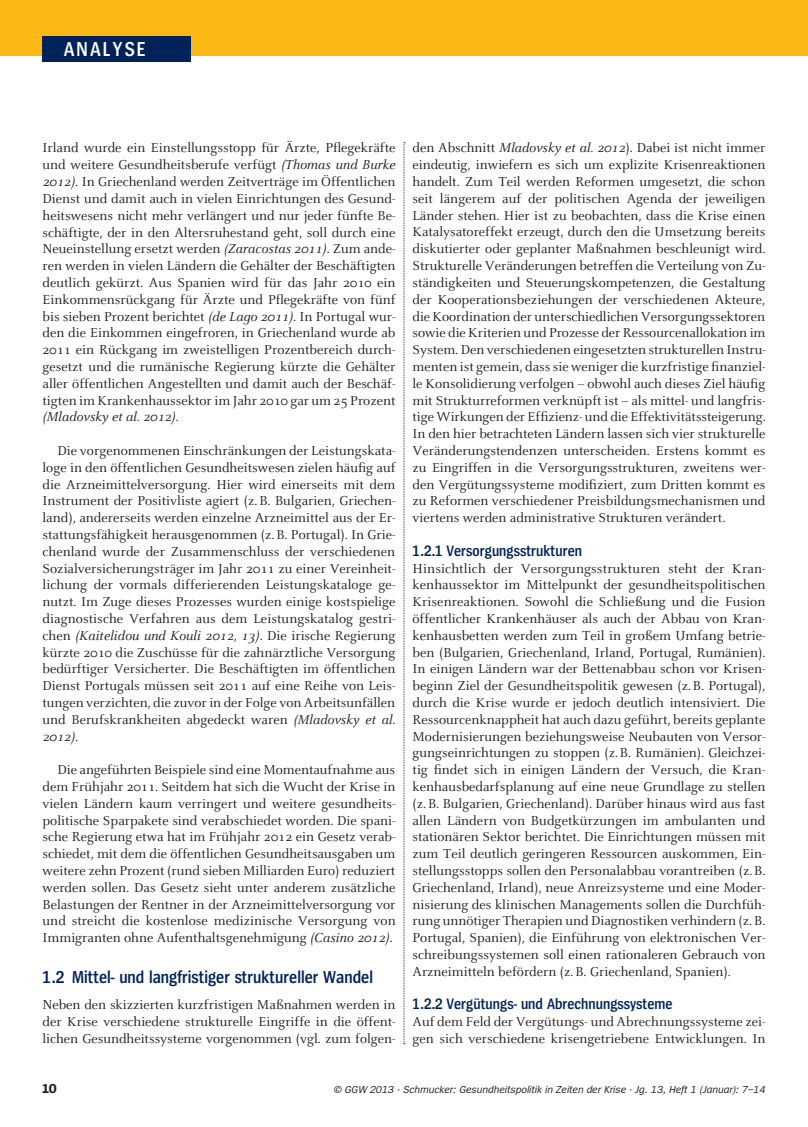
<style>
.page{position:relative;width:808px;height:1127px;background:#fff}
.page>*{position:absolute;margin:0;border:0;box-sizing:border-box;transform-origin:0 0}
.t1{font:600 21px "Spiegel Cd";color:#fff}
.t2{font:600 18px "Spiegel Cd";color:#002359}
.t3{font:600 15.75px "Spiegel Cd";color:#002359}
.t4{font:14.25px/16.8px "Celeste";color:#231f20;text-align:justify}
.t5{font:700 13.5px "Spiegel";color:#231f20}
.t6{font:italic 10.5px "Spiegel";color:#231f20}
.s1{font-style:italic}
</style>
<div class="page">
<div style="left:0;top:0;width:808px;height:55px;background:#fcb814"></div>
<div style="left:43px;top:36px;width:148px;height:26px;background:#002359"></div>
<svg style="left:404px;top:142px;width:1px;height:902px"></svg>
<h1 class="t1" style="left:64px;top:38px;width:83px">Analyse</h1>
<p class="t4" style="left:43px;top:140px;width:354px">Irland wurde ein Einstellungsstopp für Ärzte, Pflegekräfte und weitere Gesundheitsberufe verfügt <span class="s1">(Thomas und Burke 2012)</span>. In Griechenland werden Zeitverträge im Öffentlichen Dienst und damit auch in vielen Einrichtungen des Gesund&shy;heitswesens nicht mehr verlängert und nur jeder fünfte Be&shy;schäftigte, der in den Altersruhestand geht, soll durch eine Neueinstellung ersetzt werden <span class="s1">(Zaracostas 2011)</span>. Zum ande&shy;ren werden in vielen Ländern die Gehälter der Beschäftigten deutlich gekürzt. Aus Spanien wird für das Jahr 2010 ein Einkommensrückgang für Ärzte und Pflegekräfte von fünf bis sieben Prozent berichtet <span class="s1">(de Lago 2011)</span>. In Portugal wur&shy;den die Einkommen eingefroren, in Griechenland wurde ab 2011 ein Rückgang im zweistelligen Prozentbereich durch&shy;gesetzt und die rumänische Regierung kürzte die Gehälter aller öffentlichen Angestellten und damit auch der Beschäf&shy;tigten im Krankenhaussektor im Jahr 2010 gar um 25 Prozent <span class="s1">(Mladovsky et al. 2012)</span>.</p>
<p class="t4" style="left:43px;top:442px;width:354px;text-indent:15px">Die vorgenommenen Einschränkungen der Leistungskata&shy;loge in den öffentlichen Gesundheitswesen zielen häufig auf die Arzneimittelversorgung. Hier wird einerseits mit dem Instrument der Positivliste agiert (z.B. Bulgarien, Griechen&shy;land), andererseits werden einzelne Arzneimittel aus der Er&shy;stattungsfähigkeit herausgenommen (z.B. Portugal). In Grie&shy;chenland wurde der Zusammenschluss der verschiedenen Sozialversicherungsträger im Jahr 2011 zu einer Vereinheit&shy;lichung der vormals differierenden Leistungskataloge ge&shy;nutzt. Im Zuge dieses Prozesses wurden einige kostspielige diagnostische Verfahren aus dem Leistungskatalog gestri&shy;chen <span class="s1">(Kaitelidou und Kouli 2012, 13)</span>. Die irische Regierung kürzte 2010 die Zuschüsse für die zahnärztliche Versorgung bedürftiger Versicherter. Die Beschäftigten im öffentlichen Dienst Portugals müssen seit 2011 auf eine Reihe von Leis&shy;tungen verzichten, die zuvor in der Folge von Arbeitsunfällen und Berufskrankheiten abgedeckt waren <span class="s1">(Mladovsky et al.<br>2012)</span>.</p>
<p class="t4" style="left:43px;top:762px;width:355px;text-indent:15px">Die angeführten Beispiele sind eine Momentaufnahme aus dem Frühjahr 2011. Seitdem hat sich die Wucht der Krise in vielen Ländern kaum verringert und weitere gesundheits&shy;politische Sparpakete sind verabschiedet worden. Die spani&shy;sche Regierung etwa hat im Frühjahr 2012 ein Gesetz verab&shy;schiedet, mit dem die öffentlichen Gesundheitsausgaben um weitere zehn Prozent (rund sieben Milliarden Euro) reduziert werden sollen. Das Gesetz sieht unter anderem zusätzliche Belastungen der Rentner in der Arzneimittelversorgung vor und streicht die kostenlose medizinische Versorgung von Immigranten ohne Aufenthaltsgenehmigung <span class="s1">(Casino 2012)</span>.</p>
<p class="t2" style="left:43px;top:968px;width:332px">1.2 Mittel- und langfristiger struktureller Wandel</p>
<p class="t4" style="left:43px;top:997px;width:354px">Neben den skizzierten kurzfristigen Maßnahmen werden in der Krise verschiedene strukturelle Eingriffe in die öffent&shy;lichen Gesundheitssysteme vorgenommen (vgl. zum folgen-</p>
<p class="t4" style="left:412px;top:140px;width:355px">den Abschnitt <span class="s1">Mladovsky et al. 2012</span>). Dabei ist nicht immer eindeutig, inwiefern es sich um explizite Krisenreaktionen handelt. Zum Teil werden Reformen umgesetzt, die schon seit längerem auf der politischen Agenda der jeweiligen Länder stehen. Hier ist zu beobachten, dass die Krise einen Katalysatoreffekt erzeugt, durch den die Umsetzung bereits diskutierter oder geplanter Maßnahmen beschleunigt wird.<br>Strukturelle Veränderungen betreffen die Verteilung von Zu&shy;ständigkeiten und Steuerungskompetenzen, die Gestaltung der Kooperationsbeziehungen der verschiedenen Akteure, die Koordination der unterschiedlichen Versorgungssektoren sowie die Kriterien und Prozesse der Ressourcenallokation im System. Den verschiedenen eingesetzten strukturellen Instru&shy;menten ist gemein, dass sie weniger die kurzfristige finanziel&shy;le Konsolidierung verfolgen – obwohl auch dieses Ziel häufig mit Strukturreformen verknüpft ist – als mittel- und langfris&shy;tige Wirkungen der Effizienz- und die Effektivitätssteigerung.<br>In den hier betrachteten Ländern lassen sich vier strukturelle Veränderungstendenzen unterscheiden. Erstens kommt es zu Eingriffen in die Versorgungsstrukturen, zweitens wer&shy;den Vergütungssysteme modifiziert, zum Dritten kommt es zu Reformen verschiedener Preisbildungsmechanismen und viertens werden administrative Strukturen verändert.</p>
<p class="t3" style="left:412px;top:543px;width:171px">1.2.1 Versorgungsstrukturen</p>
<p class="t4" style="left:412px;top:560px;width:354px">Hinsichtlich der Versorgungsstrukturen steht der Kran&shy;kenhaussektor im Mittelpunkt der gesundheitspolitischen Krisenreaktionen. Sowohl die Schließung und die Fusion öffentlicher Krankenhäuser als auch der Abbau von Kran&shy;kenhausbetten werden zum Teil in großem Umfang betrie&shy;ben (Bulgarien, Griechenland, Irland, Portugal, Rumänien).<br>In einigen Ländern war der Bettenabbau schon vor Krisen&shy;beginn Ziel der Gesundheitspolitik gewesen (z.B. Portugal), durch die Krise wurde er jedoch deutlich intensiviert. Die Ressourcenknappheit hat auch dazu geführt, bereits geplante Modernisierungen beziehungsweise Neubauten von Versor&shy;gungseinrichtungen zu stoppen (z.B. Rumänien). Gleichzei&shy;tig findet sich in einigen Ländern der Versuch, die Kran&shy;kenhausbedarfsplanung auf eine neue Grundlage zu stellen (z.B. Bulgarien, Griechenland). Darüber hinaus wird aus fast allen Ländern von Budgetkürzungen im ambulanten und stationären Sektor berichtet. Die Einrichtungen müssen mit zum Teil deutlich geringeren Ressourcen auskommen, Ein&shy;stellungsstopps sollen den Personalabbau vorantreiben (z.B.<br>Griechenland, Irland), neue Anreizsysteme und eine Moder&shy;nisierung des klinischen Managements sollen die Durchfüh&shy;rung unnötiger Therapien und Diagnostiken verhindern (z.B.<br>Portugal, Spanien), die Einführung von elektronischen Ver&shy;schreibungssystemen soll einen rationaleren Gebrauch von Arzneimitteln befördern (z.B. Griechenland, Spanien).</p>
<p class="t3" style="left:412px;top:996px;width:262px">1.2.2 Vergütungs- und Abrechnungssysteme</p>
<p class="t4" style="left:412px;top:1014px;width:354px">Auf dem Feld der Vergütungs- und Abrechnungssysteme zei&shy;gen sich verschiedene krisengetriebene Entwicklungen. In</p>
<p class="t5" style="left:43px;top:1081px;width:16px">10</p>
<p class="t6" style="left:334px;top:1084px;width:433px">© GGW 2013 · Schmucker: Gesundheitspolitik in Zeiten der Krise · Jg. 13, Heft 1 (Januar): 7–14</p>
</div>
